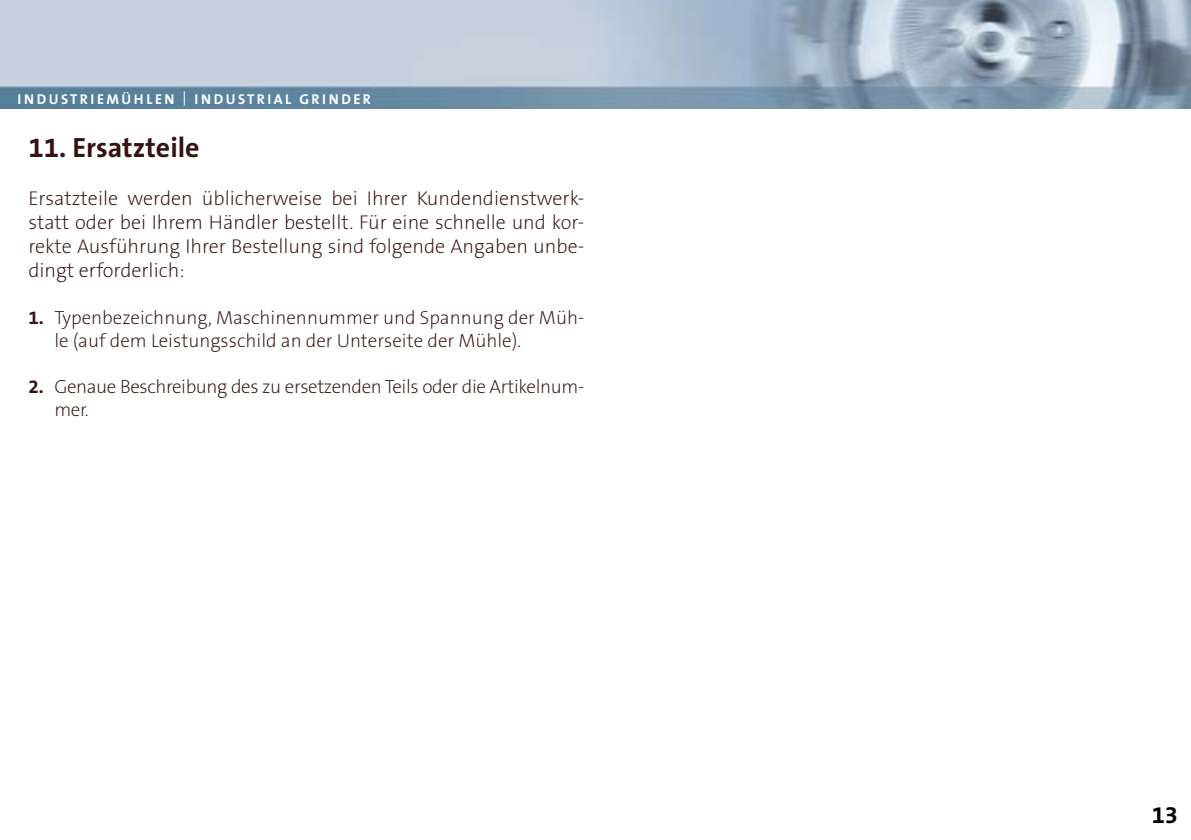
<style>
.page{position:relative;width:1191px;height:840px;background:#fff}
.page>*{position:absolute;margin:0;border:0;box-sizing:border-box;transform-origin:0 0}
.t1{font:700 28px "The Sans B7";color:#341312}
.t2{font:700 24px "The Sans B7";color:#000}
.t3{font:200 20px/24px "The Sans B2";color:#341312;text-align:justify}
.t4{font:200 19px/22.8px "The Sans B2";color:#341312}
.t5{font:200 19px/22.8px "The Sans B2";letter-spacing:-.02em;color:#341312}
.t6{font:700 14.2px "The Sans B7";letter-spacing:.17em;color:#fff}
.s1{font-family:"The Sans B5 Plain";font-weight:400}
.s2{font-family:"The Sans B7";font-weight:700}
</style>
<div class="page">
<img style="left:0;top:0;width:1191px;height:109px">
<p class="t6" style="left:18px;top:91px;width:355px">INDUSTRIEMÜHLEN <span class="s1">|</span> INDUSTRIAL GRINDER</p>
<h1 class="t1" style="left:28px;top:133px;width:173px">11. Ersatzteile</h1>
<p class="t3" style="left:28px;top:188px;width:557px">Ersatzteile werden üblicherweise bei Ihrer Kundendienstwerk&shy;statt oder bei Ihrem Händler bestellt. Für eine schnelle und kor&shy;rekte Ausführung Ihrer Bestellung sind folgende Angaben unbe&shy;dingt erforderlich:</p>
<p class="t4" style="left:54px;top:307px;width:531px;text-indent:-26px"><span class="s2">1.</span> Typenbezeichnung, Maschinennummer und Spannung der Müh&shy;le (auf dem Leistungsschild an der Unterseite der Mühle).</p>
<p class="t5" style="left:54px;top:376px;width:531px;text-indent:-26px"><span class="s2">2.</span> Genaue Beschreibung des zu ersetzenden Teils oder die Artikelnum&shy;mer.</p>
<p class="t2" style="left:1151px;top:802px;width:28px">13</p>
</div>
